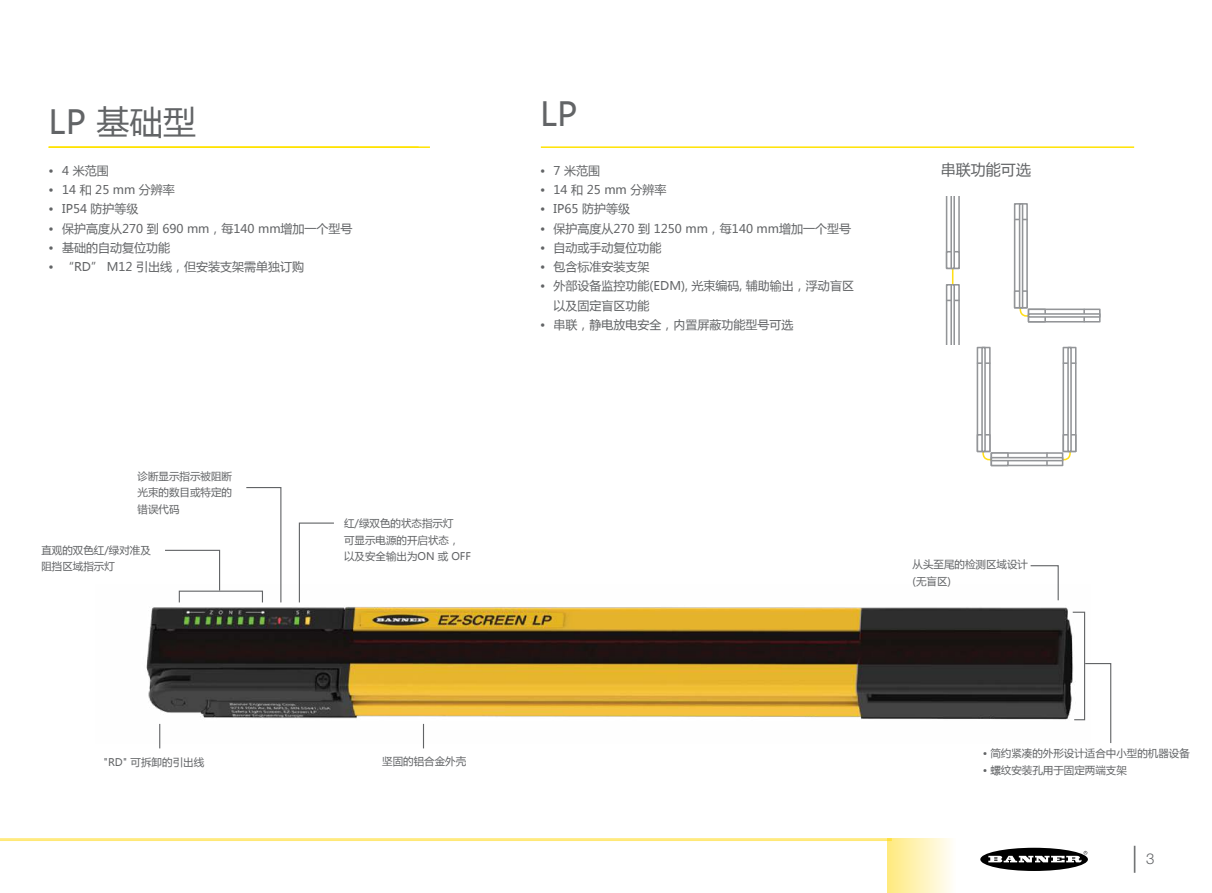
<style>
.page{position:relative;width:1212px;height:893px;background:#fff}
.page>*{position:absolute;margin:0;border:0;box-sizing:border-box;transform-origin:0 0}
.t1{font:33px "Microsoft Ya Hei";letter-spacing:.01em;color:#626466}
.t2{font:300 27px "Helvetica Neue LT Pro";color:#626466}
.t3{font:15px "Microsoft Ya Hei";color:#626466}
.t4{font:12px "Microsoft Ya Hei";color:#626466}
.t5{font:10.5px/16.8px "Microsoft Ya Hei";color:#626466}
.s1{font-size:15px}
</style>
<div class="page">
<div style="left:887px;top:838px;width:69px;height:55px;background:linear-gradient(to right,#ffe97d,#fffefc)"></div>
<hr style="left:0;top:838px;width:892px;height:3px;background:#ffd600">
<svg style="left:980px;top:848px;width:108px;height:23px"></svg>
<svg style="left:988px;top:851px;width:99px;height:11px"></svg>
<img style="left:146px;top:590px;width:925px;height:153px">
<svg style="left:164px;top:549px;width:57px;height:43px"></svg>
<div style="left:179px;top:591px;width:84px;height:12px;border:1px solid #626466"></div>
<svg style="left:1029px;top:565px;width:30px;height:36px"></svg>
<svg style="left:423px;top:724px;width:1px;height:24px"></svg>
<svg style="left:159px;top:724px;width:1px;height:24px"></svg>
<hr style="left:49px;top:146px;width:381px;height:2px;background:#ffe300">
<hr style="left:541px;top:146px;width:593px;height:2px;background:#ffe300">
<svg style="left:245px;top:487px;width:37px;height:117px"></svg>
<svg style="left:298px;top:522px;width:37px;height:82px"></svg>
<svg style="left:1017px;top:308px;width:16px;height:11px"></svg>
<svg style="left:1017px;top:206px;width:8px;height:84px"></svg>
<div style="left:1014px;top:203px;width:14px;height:105px;border:2px solid #939598"></div>
<svg style="left:1018px;top:293px;width:6px;height:12px"></svg>
<div style="left:1014px;top:290px;width:14px;height:18px;border:2px solid #939598"></div>
<div style="left:1019px;top:203px;width:4px;height:105px;border:2px solid #939598"></div>
<svg style="left:946px;top:197px;width:14px;height:147px"></svg>
<div style="left:1028px;top:309px;width:72px;height:14px;border:2px solid #939598"></div>
<div style="left:1028px;top:309px;width:17px;height:13px;background:#fff"></div>
<div style="left:1028px;top:309px;width:18px;height:14px;border:2px solid #939598"></div>
<svg style="left:1083px;top:309px;width:2px;height:13px"></svg>
<div style="left:1028px;top:313px;width:72px;height:5px;border:2px solid #939598"></div>
<svg style="left:1063px;top:452px;width:10px;height:10px"></svg>
<div style="left:1062px;top:347px;width:14px;height:105px;border:2px solid #939598"></div>
<div style="left:1062px;top:434px;width:14px;height:18px;border:2px solid #939598"></div>
<svg style="left:1063px;top:362px;width:13px;height:2px"></svg>
<svg style="left:980px;top:452px;width:10px;height:9px"></svg>
<div style="left:977px;top:347px;width:14px;height:105px;border:2px solid #939598"></div>
<div style="left:977px;top:434px;width:14px;height:18px;border:2px solid #939598"></div>
<svg style="left:977px;top:362px;width:13px;height:2px"></svg>
<div style="left:981px;top:347px;width:5px;height:105px;border:2px solid #939598"></div>
<div style="left:1067px;top:347px;width:5px;height:105px;border:2px solid #939598"></div>
<svg style="left:1009px;top:456px;width:51px;height:6px"></svg>
<div style="left:990px;top:452px;width:73px;height:14px;border:2px solid #939598"></div>
<svg style="left:993px;top:456px;width:13px;height:6px"></svg>
<div style="left:990px;top:452px;width:19px;height:14px;border:2px solid #939598"></div>
<svg style="left:1046px;top:453px;width:2px;height:12px"></svg>
<div style="left:990px;top:457px;width:73px;height:4px;border:2px solid #939598"></div>
<svg style="left:1071px;top:611px;width:41px;height:132px"></svg>
<h1 class="t1" style="left:49px;top:100px;width:149px">LP 基础型</h1>
<p class="t4" style="left:49px;top:162px;width:62px">• 4 米范围</p>
<p class="t4" style="left:49px;top:182px;width:128px">• 14 和 25 mm 分辨率</p>
<p class="t4" style="left:49px;top:201px;width:91px">• IP54 防护等级</p>
<p class="t4" style="left:49px;top:220px;width:305px">• 保护高度从270 到 690 mm，每140 mm增加一个型号</p>
<p class="t4" style="left:49px;top:239px;width:123px">• 基础的自动复位功能</p>
<p class="t4" style="left:49px;top:259px;width:257px">• “RD” M12 引出线，但安装支架需单独订购</p>
<p class="t5" style="left:137px;top:467px;width:96px;text-align:justify">诊断显示指示被阻断光束的数目或特定的错误代码</p>
<p class="t5" style="left:41px;top:541px;width:111px">直观的双色红/绿对准及阻挡区域指示灯</p>
<p class="t5" style="left:344px;top:514px;width:129px">红/绿双色的状态指示灯<br>可显示电源的开启状态，以及安全输出为ON 或 OFF</p>
<p class="t5" style="left:104px;top:754px;width:102px">"RD" 可拆卸的引出线</p>
<p class="t5" style="left:382px;top:752px;width:85px">坚固的铝合金外壳</p>
<h1 class="t1" style="left:540px;top:92px;width:39px">LP</h1>
<p class="t4" style="left:540px;top:162px;width:62px">• 7 米范围</p>
<p class="t4" style="left:540px;top:182px;width:128px">• 14 和 25 mm 分辨率</p>
<p class="t4" style="left:540px;top:201px;width:91px">• IP65 防护等级</p>
<p class="t4" style="left:540px;top:220px;width:313px">• 保护高度从270 到 1250 mm，每140 mm增加一个型号</p>
<p class="t4" style="left:540px;top:239px;width:123px">• 自动或手动复位功能</p>
<p class="t4" style="left:540px;top:259px;width:111px">• 包含标准安装支架</p>
<p class="t4" style="left:540px;top:278px;width:315px">• 外部设备监控功能(EDM), 光束编码, 辅助输出，浮动盲区</p>
<p class="t4" style="left:540px;top:297px;width:111px">• 以及固定盲区功能</p>
<p class="t4" style="left:540px;top:316px;width:255px">• 串联，静电放电安全，内置屏蔽功能型号可选</p>
<p class="t3" style="left:941px;top:160px;width:91px">串联功能可选</p>
<p class="t5" style="left:912px;top:556px;width:117px">从头至尾的检测区域设计(无盲区)</p>
<p class="t5" style="left:983px;top:744px;width:209px">• 简约紧凑的外形设计适合中小型的机器设备</p>
<p class="t5" style="left:983px;top:761px;width:146px">• 螺纹安装孔用于固定两端支架</p>
<h2 class="t2" style="left:1132px;top:841px;width:24px">| <span class="s1">3</span></h2>
</div>
